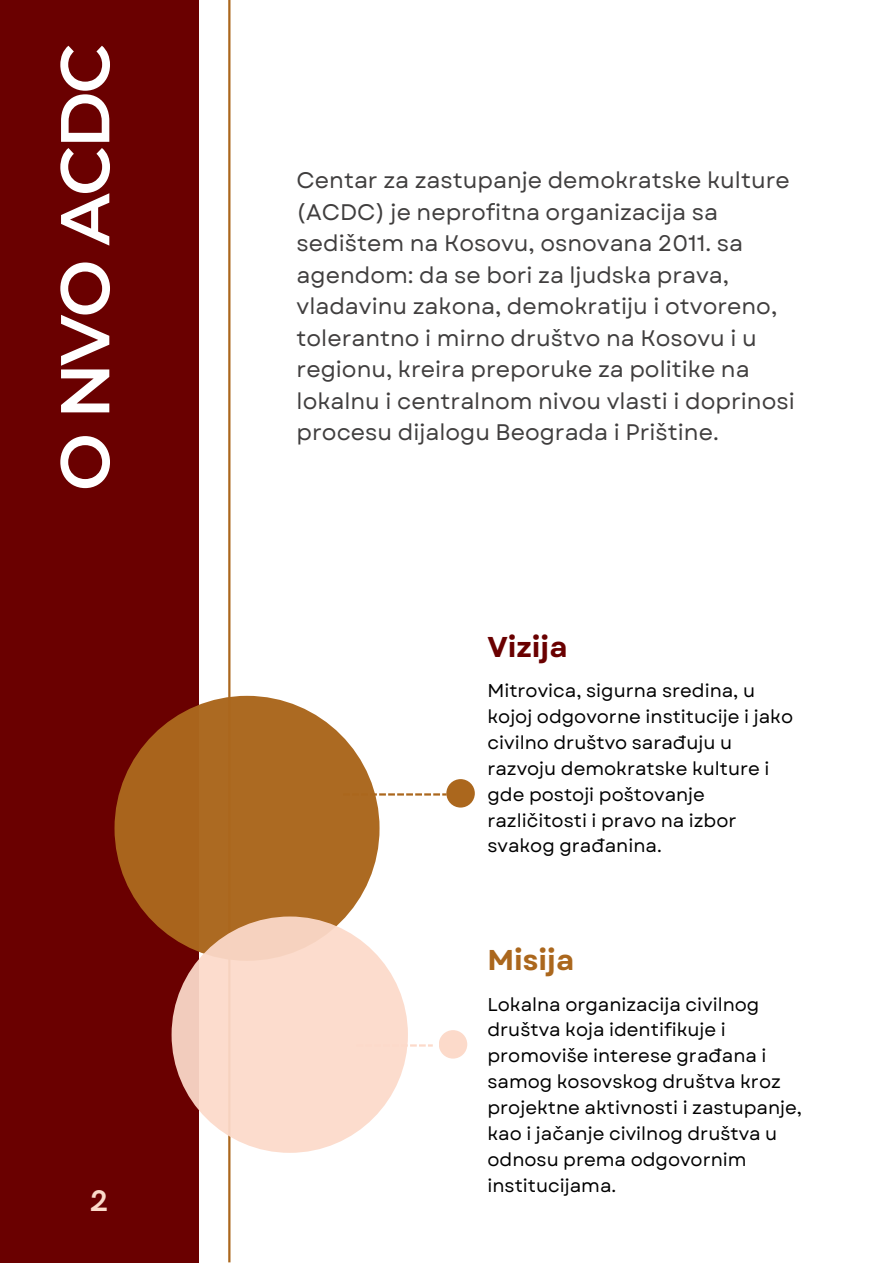
<style>
.page{position:relative;width:893px;height:1264px;background:#fff}
.page>*{position:absolute;margin:0;border:0;box-sizing:border-box;transform-origin:0 0}
.t1{font:600 69px "Montserrat";letter-spacing:-.035em;color:#fff}
.t2{font:700 30px "HK Grotesk";color:#fcdaca}
.t3{font:700 28.65px "Garet";color:#6a0000}
.t4{font:700 28.65px "Garet";color:#ab671d}
.t5{font:22.5px/31.5px "Garet";color:#403e3e}
.t6{font:18.45px/25.8px "Garet";color:#000}
</style>
<div class="page">
<div style="left:0;top:0;width:198px;height:1262px;background:#6a0000"></div>
<hr style="left:228px;top:0;width:2px;height:1262px;background:#ab671d">
<div style="left:114px;top:695px;width:265px;height:265px;background:#ab671d;border-radius:50%"></div>
<div style="left:171px;top:916px;width:237px;height:236px;background:linear-gradient(to right,#f5d1c1,#ffe0d1);border-radius:50%"></div>
<svg style="left:375px;top:793px;width:71px;height:2px"></svg>
<div style="left:446px;top:779px;width:29px;height:28px;background:#ab671d;border-radius:50%"></div>
<svg style="left:356px;top:1044px;width:77px;height:2px"></svg>
<div style="left:439px;top:1030px;width:28px;height:28px;background:#fcdaca;border-radius:50%"></div>
<p class="t1" style="left:42px;top:491px;width:449px;rotate:-90deg">O NVO ACDC</p>
<p class="t2" style="left:91px;top:1183px;width:19px">2</p>
<p class="t5" style="left:296px;top:165px;width:499px">Centar za zastupanje demokratske kulture (ACDC) je neprofitna organizacija sa sedištem na Kosovu, osnovana 2011. sa agendom: da se bori za ljudska prava, vladavinu zakona, demokratiju i otvoreno, tolerantno i mirno društvo na Kosovu i u regionu, kreira preporuke za politike na lokalnu i centralnom nivou vlasti i doprinosi procesu dijalogu Beograda i Prištine.</p>
<p class="t3" style="left:487px;top:626px;width:82px">Vizija</p>
<p class="t6" style="left:487px;top:678px;width:307px">Mitrovica, sigurna sredina, u kojoj odgovorne institucije i jako civilno društvo sarađuju u razvoju demokratske kulture i gde postoji poštovanje različitosti i pravo na izbor svakog građanina.</p>
<p class="t4" style="left:487px;top:939px;width:88px">Misija</p>
<p class="t6" style="left:487px;top:991px;width:316px">Lokalna organizacija civilnog društva koja identifikuje i promoviše interese građana i samog kosovskog društva kroz projektne aktivnosti i zastupanje, kao i jačanje civilnog društva u odnosu prema odgovornim institucijama.</p>
</div>
